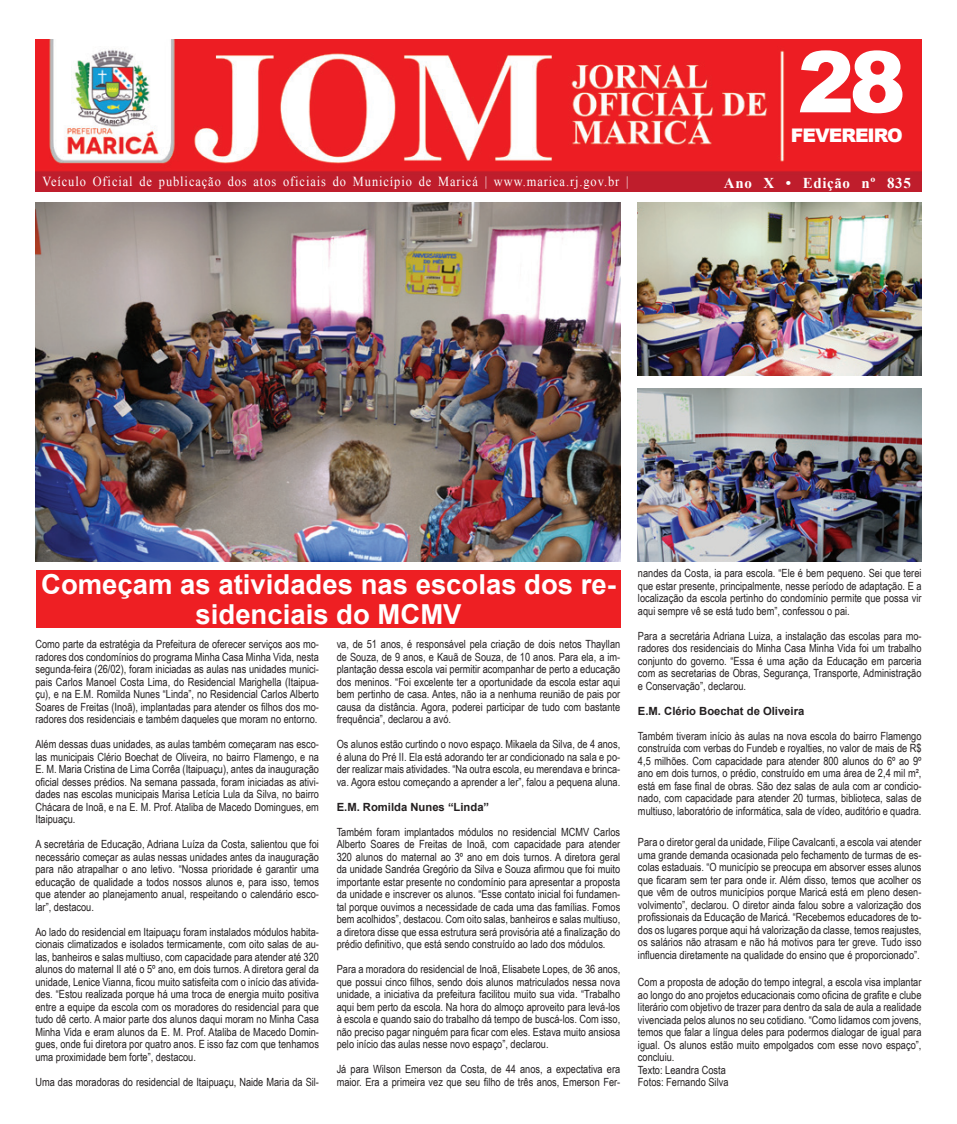
<style>
.page{position:relative;width:957px;height:1124px;background:#fff}
.page>*{position:absolute;margin:0;border:0;box-sizing:border-box;transform-origin:0 0}
.t1{font:900 85px "Arial";color:#fff}
.t2{font:700 27.5px/30px "Arial";color:#fff;text-align:center}
.t3{font:900 18.75px "Arial";letter-spacing:-.05em;color:#fff}
.t4{font:700 15px "Times New Roman";letter-spacing:.04em;color:#fff}
.t5{font:13.75px "Times New Roman";letter-spacing:.075em;color:#fff;scale:.9 1}
.t6{font:11.25px/12.5px "Arial Narrow";color:#231f20;text-align:justify}
.t7{font:700 11.25px "Arial";color:#231f20}
</style>
<div class="page">
<img style="left:638px;top:202px;width:283px;height:174px">
<div style="left:36px;top:570px;width:585px;height:57px;background:#ee1f23"></div>
<img style="left:35px;top:202px;width:585px;height:360px">
<img style="left:638px;top:388px;width:283px;height:174px">
<img style="left:35px;top:39px;width:886px;height:152px">
<h1 class="t1" style="left:797px;top:20px;width:110px">28</h1>
<h3 class="t3" style="left:791px;top:121px;width:113px">FEVEREIRO</h3>
<p class="t5" style="left:43px;top:172px;width:653px">Veículo Oficial de publicação dos atos oficiais do Município de Maricá | www.marica.rj.gov.br |</p>
<h3 class="t4" style="left:724px;top:172px;width:188px">Ano X • Edição nº 835</h3>
<h2 class="t2" style="left:41px;top:570px;width:576px">Começam as atividades nas escolas dos re&shy;sidenciais do MCMV</h2>
<p class="t6" style="left:35px;top:637px;width:285px">Como parte da estratégia da Prefeitura de oferecer serviços aos mo&shy;radores dos condomínios do programa Minha Casa Minha Vida, nesta segunda-feira (26/02), foram iniciadas as aulas nas unidades munici&shy;pais Carlos Manoel Costa Lima, do Residencial Marighella (Itaipua&shy;çu), e na E.M. Romilda Nunes “Linda”, no Residencial Carlos Alberto Soares de Freitas (Inoã), implantadas para atender os filhos dos mo&shy;radores dos residenciais e também daqueles que moram no entorno.</p>
<p class="t6" style="left:35px;top:737px;width:285px">Além dessas duas unidades, as aulas também começaram nas esco&shy;las municipais Clério Boechat de Oliveira, no bairro Flamengo, e na E. M. Maria Cristina de Lima Corrêa (Itaipuaçu), antes da inauguração oficial desses prédios. Na semana passada, foram iniciadas as ativi&shy;dades nas escolas municipais Marisa Letícia Lula da Silva, no bairro Chácara de Inoã, e na E. M. Prof. Ataliba de Macedo Domingues, em Itaipuaçu.</p>
<p class="t6" style="left:35px;top:837px;width:285px">A secretária de Educação, Adriana Luíza da Costa, salientou que foi necessário começar as aulas nessas unidades antes da inauguração para não atrapalhar o ano letivo. “Nossa prioridade é garantir uma educação de qualidade a todos nossos alunos e, para isso, temos que atender ao planejamento anual, respeitando o calendário esco&shy;lar”, destacou.</p>
<p class="t6" style="left:35px;top:925px;width:285px">Ao lado do residencial em Itaipuaçu foram instalados módulos habita&shy;cionais climatizados e isolados termicamente, com oito salas de au&shy;las, banheiros e salas multiuso, com capacidade para atender até 320 alunos do maternal II até o 5º ano, em dois turnos. A diretora geral da unidade, Lenice Vianna, ficou muito satisfeita com o início das ativida&shy;des. “Estou realizada porque há uma troca de energia muito positiva entre a equipe da escola com os moradores do residencial para que tudo dê certo. A maior parte dos alunos daqui moram no Minha Casa Minha Vida e eram alunos da E. M. Prof. Ataliba de Macedo Domin&shy;gues, onde fui diretora por quatro anos. E isso faz com que tenhamos uma proximidade bem forte”, destacou.</p>
<p class="t6" style="left:35px;top:1075px;width:285px">Uma das moradoras do residencial de Itaipuaçu, Naide Maria da Sil-</p>
<p class="t6" style="left:337px;top:637px;width:285px">va, de 51 anos, é responsável pela criação de dois netos Thayllan de Souza, de 9 anos, e Kauã de Souza, de 10 anos. Para ela, a im&shy;plantação dessa escola vai permitir acompanhar de perto a educação dos meninos. “Foi excelente ter a oportunidade da escola estar aqui bem pertinho de casa. Antes, não ia a nenhuma reunião de pais por causa da distância. Agora, poderei participar de tudo com bastante frequência”, declarou a avó.</p>
<p class="t6" style="left:337px;top:737px;width:285px">Os alunos estão curtindo o novo espaço. Mikaela da Silva, de 4 anos, é aluna do Pré II. Ela está adorando ter ar condicionado na sala e po&shy;der realizar mais atividades. “Na outra escola, eu merendava e brinca&shy;va. Agora estou começando a aprender a ler”, falou a pequena aluna.</p>
<p class="t7" style="left:337px;top:799px;width:154px">E.M. Romilda Nunes “Linda”</p>
<p class="t6" style="left:337px;top:825px;width:285px">Também foram implantados módulos no residencial MCMV Carlos Alberto Soares de Freitas de Inoã, com capacidade para atender 320 alunos do maternal ao 3º ano em dois turnos. A diretora geral da unidade Sandréa Gregório da Silva e Souza afirmou que foi muito importante estar presente no condomínio para apresentar a proposta da unidade e inscrever os alunos. “Esse contato inicial foi fundamen&shy;tal porque ouvimos a necessidade de cada uma das famílias. Fomos bem acolhidos”, destacou. Com oito salas, banheiros e salas multiuso, a diretora disse que essa estrutura será provisória até a finalização do prédio definitivo, que está sendo construído ao lado dos módulos.</p>
<p class="t6" style="left:337px;top:962px;width:285px">Para a moradora do residencial de Inoã, Elisabete Lopes, de 36 anos, que possui cinco filhos, sendo dois alunos matriculados nessa nova unidade, a iniciativa da prefeitura facilitou muito sua vida. “Trabalho aqui bem perto da escola. Na hora do almoço aproveito para levá-los à escola e quando saio do trabalho dá tempo de buscá-los. Com isso, não preciso pagar ninguém para ficar com eles. Estava muito ansiosa pelo início das aulas nesse novo espaço”, declarou.</p>
<p class="t6" style="left:337px;top:1062px;width:285px">Já para Wilson Emerson da Costa, de 44 anos, a expectativa era maior. Era a primeira vez que seu filho de três anos, Emerson Fer-</p>
<p class="t6" style="left:638px;top:566px;width:285px">nandes da Costa, ia para escola. “Ele é bem pequeno. Sei que terei que estar presente, principalmente, nesse período de adaptação. E a localização da escola pertinho do condomínio permite que possa vir aqui sempre vê se está tudo bem”, confessou o pai.</p>
<p class="t6" style="left:638px;top:629px;width:285px">Para a secretária Adriana Luiza, a instalação das escolas para mo&shy;radores dos residenciais do Minha Casa Minha Vida foi um trabalho conjunto do governo. “Essa é uma ação da Educação em parceria com as secretarias de Obras, Segurança, Transporte, Administração e Conservação”, declarou.</p>
<p class="t7" style="left:638px;top:703px;width:168px">E.M. Clério Boechat de Oliveira</p>
<p class="t6" style="left:638px;top:729px;width:285px">Também tiveram início às aulas na nova escola do bairro Flamengo construída com verbas do Fundeb e royalties, no valor de mais de R$ 4,5 milhões. Com capacidade para atender 800 alunos do 6º ao 9º ano em dois turnos, o prédio, construído em uma área de 2,4 mil m², está em fase final de obras. São dez salas de aula com ar condicio&shy;nado, com capacidade para atender 20 turmas, biblioteca, salas de multiuso, laboratório de informática, sala de vídeo, auditório e quadra.</p>
<p class="t6" style="left:638px;top:835px;width:285px">Para o diretor geral da unidade, Filipe Cavalcanti, a escola vai atender uma grande demanda ocasionada pelo fechamento de turmas de es&shy;colas estaduais. “O município se preocupa em absorver esses alunos que ficaram sem ter para onde ir. Além disso, temos que acolher os que vêm de outros municípios porque Maricá está em pleno desen&shy;volvimento”, declarou. O diretor ainda falou sobre a valorização dos profissionais da Educação de Maricá. “Recebemos educadores de to&shy;dos os lugares porque aqui há valorização da classe, temos reajustes, os salários não atrasam e não há motivos para ter greve. Tudo isso influencia diretamente na qualidade do ensino que é proporcionado”.</p>
<p class="t6" style="left:638px;top:975px;width:285px;text-align:left">Com a proposta de adoção do tempo integral, a escola visa implantar ao longo do ano projetos educacionais como oficina de grafite e clube literário com objetivo de trazer para dentro da sala de aula a realidade vivenciada pelos alunos no seu cotidiano. “Como lidamos com jovens, temos que falar a língua deles para podermos dialogar de igual para igual. Os alunos estão muito empolgados com esse novo espaço”, concluiu.<br>Texto: Leandra Costa<br>Fotos: Fernando Silva</p>
</div>
